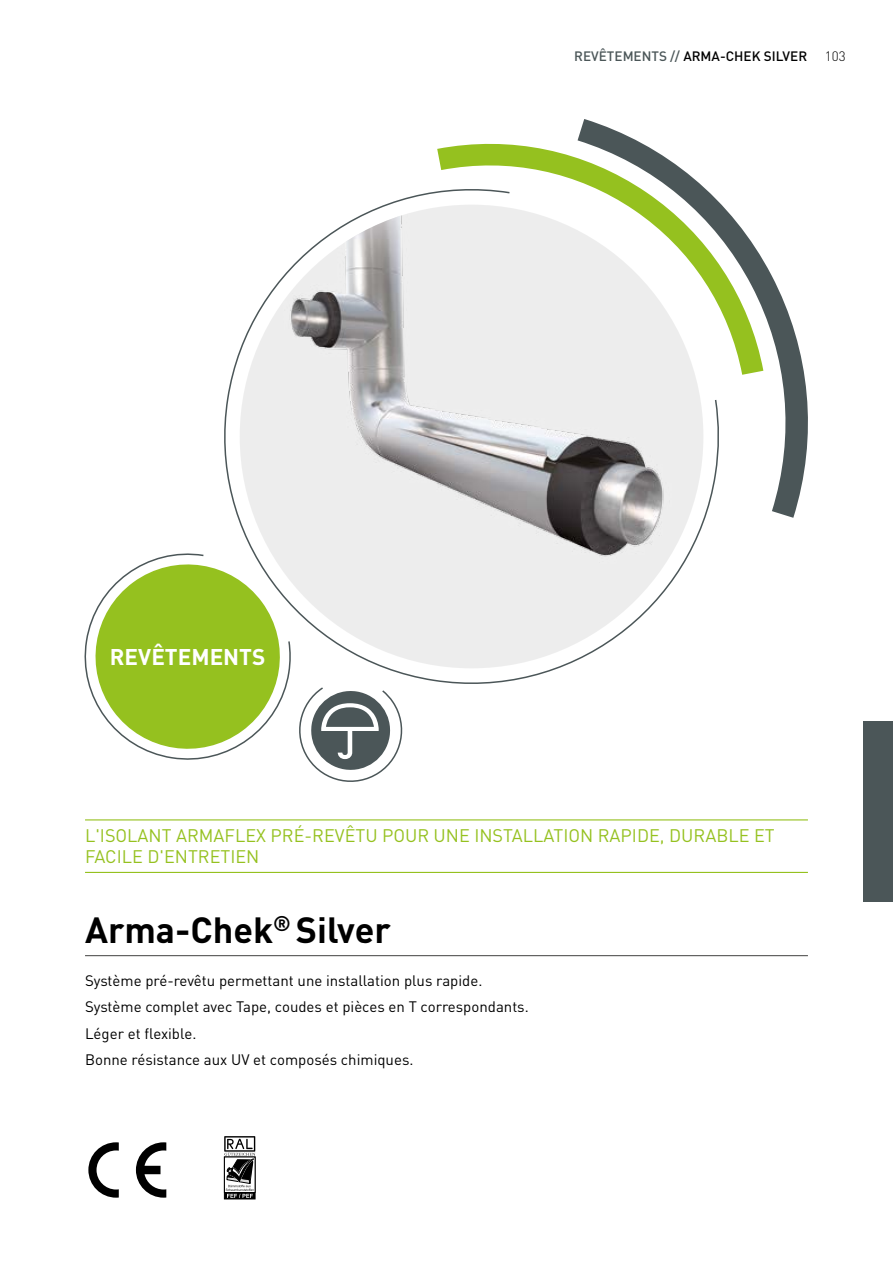
<style>
.page{position:relative;width:893px;height:1263px;background:#fff}
.page>*{position:absolute;margin:0;border:0;box-sizing:border-box;transform-origin:0 0}
.t1{font:700 36px "DIN Pro";color:#000}
.t2{font:700 22.5px "DIN Pro";color:#fff}
.t3{font:18px/21.6px "DIN Pro";color:#95c11f}
.t4{font:15px/26.5px "DIN Pro";color:#000}
.t5{font:500 13.5px "DIN Pro";color:#000}
.t6{font:300 13.5px "DIN Pro";color:#000}
.s1{color:#4b5658}
</style>
<div class="page">
<div style="left:863px;top:722px;width:30px;height:180px;background:#4b5658"></div>
<svg style="left:224px;top:191px;width:482px;height:493px"></svg>
<svg style="left:224px;top:547px;width:66px;height:5px"></svg>
<hr style="left:85px;top:955px;width:723px;height:1px;background:#575756">
<hr style="left:85px;top:819px;width:723px;height:1px;background:#95c11f">
<hr style="left:85px;top:872px;width:723px;height:1px;background:#95c11f">
<svg style="left:437px;top:139px;width:141px;height:236px;fill:#ededed"></svg>
<svg style="left:578px;top:119px;width:230px;height:399px"></svg>
<svg style="left:88px;top:1142px;width:31px;height:56px"></svg>
<svg style="left:136px;top:1142px;width:30px;height:56px"></svg>
<div style="left:224px;top:1157px;width:31px;height:42px;background:#000"></div>
<svg style="left:224px;top:1136px;width:31px;height:62px"></svg>
<svg style="left:84px;top:552px;width:327px;height:230px"></svg>
<h2 class="t2" style="left:110px;top:638px;width:157px">REVÊTEMENTS</h2>
<p class="t5" style="left:574px;top:45px;width:234px"><span class="s1">REVÊTEMENTS //</span> ARMA-CHEK SILVER</p>
<p class="t6" style="left:825px;top:45px;width:22px">103</p>
<p class="t3" style="left:85px;top:823px;width:691px">L'ISOLANT ARMAFLEX PRÉ-REVÊTU POUR UNE INSTALLATION RAPIDE, DURABLE ET<br>FACILE D'ENTRETIEN</p>
<h1 class="t1" style="left:85px;top:900px;width:307px">Arma-Chek<sup>®</sup> Silver</h1>
<p class="t4" style="left:85px;top:966px;width:445px">Système pré-revêtu permettant une installation plus rapide.<br>Système complet avec Tape, coudes et pièces en T correspondants.<br>Léger et flexible.<br>Bonne résistance aux UV et composés chimiques.</p>
</div>
